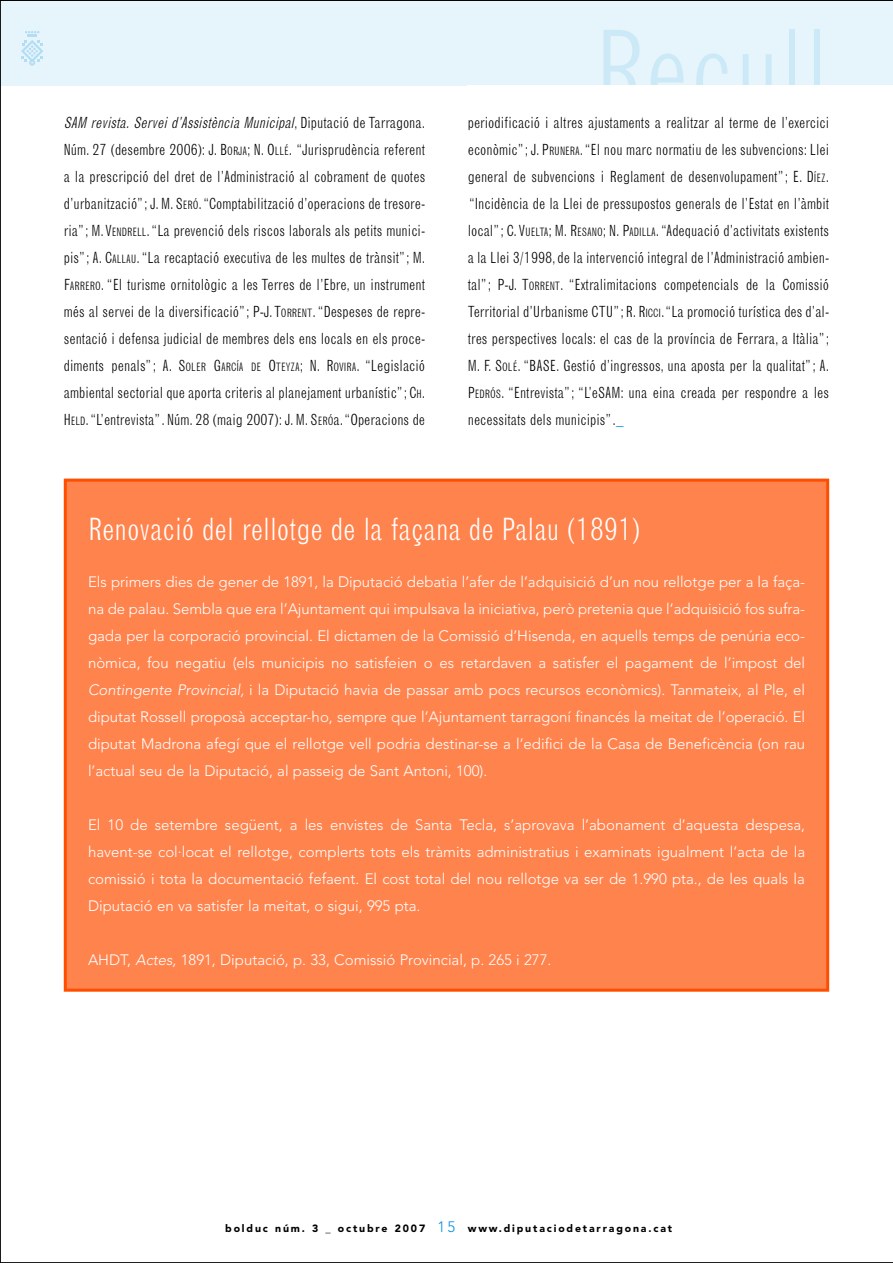
<style>
.page{position:relative;width:893px;height:1263px;background:#fff}
.page>*{position:absolute;margin:0;border:0;box-sizing:border-box;transform-origin:0 0}
.t1{font:300 condensed 108px "Grotesque MT Std";color:#cce9f8}
.t2{font:300 condensed 30px "Grotesque MT Std";color:#fff}
.t3{font:300 condensed 15px/27px "Grotesque MT Std";color:#000;text-align:justify}
.t4{font:300 15px/27px "Avenir";color:#fff;text-align:justify}
.t5{font:900 10.5px "Avenir";letter-spacing:.175em;color:#000}
.s1{font-style:italic}
.s2{font-size:11.25px}
.s3{font-family:"Avenir";font-stretch:normal;color:#0091da}
.s4{font-weight:300;font-size:15px;color:#0091da}
</style>
<div class="page">
<div style="left:0;top:0;width:893px;height:85px;background:#e6f4fb"></div>
<svg style="left:21px;top:31px;width:22px;height:35px"></svg>
<hr style="left:0;top:1262px;width:893px;height:1px;background:#000">
<hr style="left:0;top:0;width:893px;height:1px;background:#000">
<hr style="left:0;top:0;width:1px;height:1263px;background:#000">
<div style="left:65px;top:480px;width:763px;height:510px;background:#ff834d"></div>
<div style="left:64px;top:479px;width:765px;height:513px;border:3px solid #ff4e00"></div>
<h1 class="t1" style="left:594px;top:30px;width:237px">Recull</h1>
<p class="t3" style="left:64px;top:110px;width:363px"><span class="s1">SAM revista. Servei d’Assistència Municipal</span>, D i p u t a c i ó d e Ta r r a g o n a .<br>Núm. 27 (desembre 2006): J. B<span class="s2">ORJA</span>; N. O<span class="s2">LLÉ</span>. “Jurisprudència referent a la prescripció del dret de l’Administració al cobrament de quotes d’urbanització”; J. M. S<span class="s2">ERÓ</span>.“Comptabilització d’operacions de tresore&shy;ria”; M.V<span class="s2">ENDRELL</span>.“La prevenció dels riscos laborals als petits munici&shy;pis”; A. C<span class="s2">ALLAU</span>.“La recaptació executiva de les multes de trànsit”; M.<br>F<span class="s2">ARRERO</span>.“El turisme ornitològic a les Terres de l’Ebre, un instrument més al servei de la diversificació”; P-J.T<span class="s2">ORRENT</span>.“Despeses de repre&shy;sentació i defensa judicial de membres dels ens locals en els proce&shy;diments penals”; A. S<span class="s2">OLER</span> G<span class="s2">ARCÍA DE</span> O<span class="s2">TEYZA</span>; N. R<span class="s2">OVIRA</span>. “Legislació ambiental sectorial que aporta criteris al planejament urbanístic”; C<span class="s2">H</span>.<br>H<span class="s2">ELD</span>.“L’entrevista”. Núm. 28 (maig 2007): J. M. S<span class="s2">ERÓ</span>a.“Operacions de</p>
<p class="t3" style="left:468px;top:110px;width:363px">periodificació i altres ajustaments a realitzar al terme de l’exercici econòmic”; J. P<span class="s2">RUNERA</span>.“El nou marc normatiu de les subvencions: Llei general de subvencions i Reglament de desenvolupament”; E. D<span class="s2">ÍEZ</span>. “Incidència de la Llei de pressupostos generals de l’Estat en l’àmbit local”; C. V<span class="s2">UELTA</span>; M. R<span class="s2">ESANO</span>; N. P<span class="s2">ADILLA</span>.“Adequació d’activitats existents a la Llei 3/1998, de la intervenció integral de l’Administració ambien&shy;tal”; P-J. T<span class="s2">ORRENT</span>. “Extralimitacions competencials de la Comissió Territorial d’Urbanisme CTU”; R. R<span class="s2">ICCI</span>.“La promoció turística des d’al&shy;tres perspectives locals: el cas de la província de Ferrara, a Itàlia”; M. F. S<span class="s2">OLÉ</span>.“BASE. Gestió d’ingressos, una aposta per la qualitat”; A.<br>P<span class="s2">EDRÓS</span>. “Entrevista”; “L’eSAM: una eina creada per respondre a les necessitats dels municipis”.<span class="s3">_</span></p>
<h2 class="t2" style="left:88px;top:518px;width:554px">Renovació del rellotge de la façana de Palau (1891)</h2>
<p class="t4" style="left:88px;top:569px;width:719px">Els primers dies de gener de 1891, la Diputació debatia l’afer de l’adquisició d’un nou rellotge per a la faça&shy;na de palau. Sembla que era l’Ajuntament qui impulsava la iniciativa, però pretenia que l’adquisició fos sufra&shy;gada per la corporació provincial. El dictamen de la Comissió d’Hisenda, en aquells temps de penúria eco&shy;nòmica, fou negatiu (els municipis no satisfeien o es retardaven a satisfer el pagament de l’impost del <span class="s1">Contingente Provincial,</span> i la Diputació havia de passar amb pocs recursos econòmics). Tanmateix, al Ple, el diputat Rossell proposà acceptar-ho, sempre que l’Ajuntament tarragoní financés la meitat de l’operació. El diputat Madrona afegí que el rellotge vell podria destinar-se a l’edifici de la Casa de Beneficència (on rau l’actual seu de la Diputació, al passeig de Sant Antoni, 100).</p>
<p class="t4" style="left:88px;top:812px;width:719px">El 10 de setembre següent, a les envistes de Santa Tecla, s’aprovava l’abonament d’aquesta despesa, havent-se col·locat el rellotge, complerts tots els tràmits administratius i examinats igualment l’acta de la comissió i tota la documentació fefaent. El cost total del nou rellotge va ser de 1.990 pta., de les quals la Diputació en va satisfer la meitat, o sigui, 995 pta.</p>
<p class="t4" style="left:88px;top:947px;width:465px">AHDT, <span class="s1">Actes,</span> 1891, Diputació, p. 33, Comissió Provincial, p. 265 i 277.</p>
<p class="t5" style="left:225px;top:1224px;width:448px">bolduc núm. 3 _ octubre 2007 <span class="s4">15</span> www.diputaciodetarragona.cat</p>
</div>
